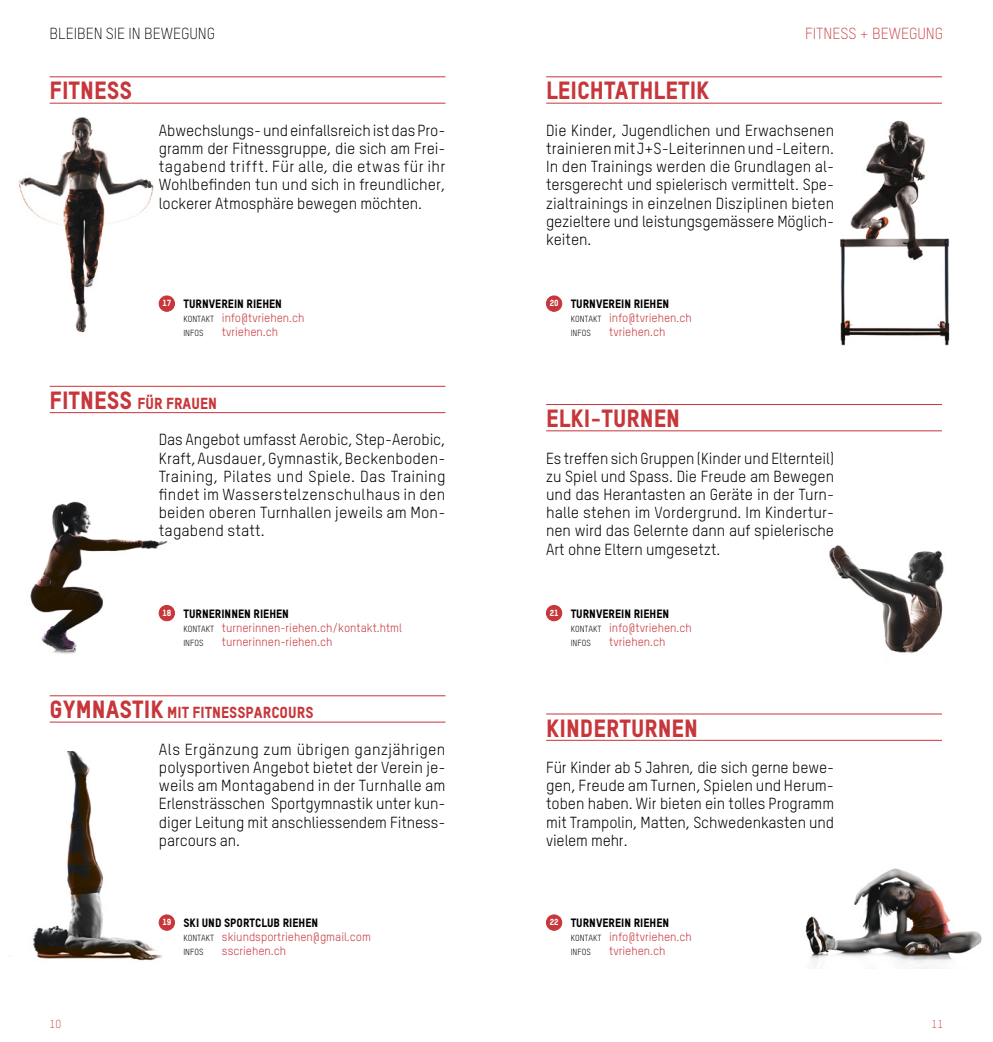
<style>
.page{position:relative;width:993px;height:1042px;background:#fff}
.page>*{position:absolute;margin:0;border:0;box-sizing:border-box;transform-origin:0 0}
.titel{font:24.5px "TSTAR Headline";color:#c7363a}
.lauftext{font:15.75px/18.2px "TSTAR";letter-spacing:-.005em;color:#000;text-align:justify}
.titel-2{font:15.75px "TSTAR Headline";color:#c7363a}
.t1{font:300 15.75px "TSTAR";letter-spacing:-.005em;color:#000}
.t2{font:300 15.75px "TSTAR";letter-spacing:-.005em;color:#c7363a}
.adresse{font:11.9px "TSTAR";color:#c7363a}
.adresse-2{font:11.9px "TSTAR Headline";color:#000}
.t3{font:300 11.38px "TSTAR";color:#c7363a}
.adresse-3{font:8.75px "TSTAR";color:#000}
.adresse-4{font:8.75px "TSTAR Headline";letter-spacing:-.005em;color:#fff}
.s1{font-size:8.75px;color:#000}
.s2{font-size:24.5px}
</style>
<div class="page">
<img style="left:18px;top:117px;width:147px;height:216px">
<img style="left:30px;top:501px;width:145px;height:153px">
<img style="left:10px;top:751px;width:154px;height:210px">
<img style="left:840px;top:120px;width:110px;height:226px">
<img style="left:829px;top:545px;width:115px;height:108px">
<img style="left:805px;top:868px;width:177px;height:101px">
<div style="left:546px;top:915px;width:15px;height:15px;background:#c7363a;border-radius:50%"></div>
<div style="left:546px;top:914px;width:16px;height:16px;border:1px solid #c7363a;border-radius:50%"></div>
<div style="left:546px;top:605px;width:15px;height:16px;background:#c7363a;border-radius:50%"></div>
<div style="left:546px;top:605px;width:16px;height:16px;border:1px solid #c7363a;border-radius:50%"></div>
<div style="left:546px;top:296px;width:15px;height:15px;background:#c7363a;border-radius:50%"></div>
<div style="left:546px;top:296px;width:16px;height:16px;border:1px solid #c7363a;border-radius:50%"></div>
<div style="left:159px;top:915px;width:15px;height:15px;background:#c7363a;border-radius:50%"></div>
<div style="left:159px;top:914px;width:16px;height:16px;border:1px solid #c7363a;border-radius:50%"></div>
<div style="left:159px;top:605px;width:15px;height:16px;background:#c7363a;border-radius:50%"></div>
<div style="left:159px;top:605px;width:16px;height:16px;border:1px solid #c7363a;border-radius:50%"></div>
<div style="left:159px;top:296px;width:15px;height:15px;background:#c7363a;border-radius:50%"></div>
<div style="left:159px;top:296px;width:16px;height:16px;border:1px solid #c7363a;border-radius:50%"></div>
<hr style="left:546px;top:77px;width:395px;height:1px;background:#c7363a">
<hr style="left:546px;top:103px;width:395px;height:1px;background:#c7363a">
<hr style="left:546px;top:404px;width:395px;height:1px;background:#c7363a">
<hr style="left:546px;top:430px;width:395px;height:1px;background:#c7363a">
<hr style="left:546px;top:714px;width:395px;height:1px;background:#c7363a">
<hr style="left:546px;top:740px;width:395px;height:1px;background:#c7363a">
<hr style="left:50px;top:77px;width:395px;height:1px;background:#c7363a">
<hr style="left:50px;top:103px;width:395px;height:1px;background:#c7363a">
<hr style="left:50px;top:386px;width:395px;height:1px;background:#c7363a">
<hr style="left:50px;top:412px;width:395px;height:1px;background:#c7363a">
<hr style="left:50px;top:695px;width:395px;height:1px;background:#c7363a">
<hr style="left:50px;top:722px;width:395px;height:1px;background:#c7363a">
<p class="t1" style="left:50px;top:24px;width:167px">BLEIBEN SIE IN BEWEGUNG</p>
<p class="titel" style="left:50px;top:75px;width:84px">FITNESS</p>
<p class="lauftext" style="left:159px;top:121px;width:288px">Abwechslungs- und einfallsreich ist das Pro&shy;gramm der Fitnessgruppe, die sich am Frei&shy;tagabend trifft. Für alle, die etwas für ihr Wohlbefinden tun und sich in freundlicher, lockerer Atmosphäre bewegen möchten.</p>
<p class="adresse-4" style="left:162px;top:298px;width:10px">17</p>
<p class="adresse-2" style="left:183px;top:296px;width:100px">TURNVEREIN RIEHEN</p>
<p class="adresse" style="left:183px;top:311px;width:123px"><span class="s1">KONTAKT</span> info@tvriehen.ch</p>
<p class="adresse-3" style="left:183px;top:328px;width:22px">INFOS</p>
<p class="adresse" style="left:222px;top:325px;width:58px">tvriehen.ch</p>
<p class="titel-2" style="left:50px;top:393px;width:169px"><span class="s2">FITNESS</span> FÜR FRAUEN</p>
<p class="lauftext" style="left:159px;top:430px;width:288px">Das Angebot umfasst Aerobic, Step-Aerobic, Kraft, Ausdauer, Gymnastik, Beckenboden-Training, Pilates und Spiele. Das Training findet im Wasserstelzenschulhaus in den beiden oberen Turnhallen jeweils am Mon&shy;tagabend statt.</p>
<p class="adresse-4" style="left:162px;top:607px;width:11px">18</p>
<p class="adresse-2" style="left:183px;top:606px;width:107px">TURNERINNEN RIEHEN</p>
<p class="adresse" style="left:183px;top:620px;width:220px"><span class="s1">KONTAKT</span> turnerinnen-riehen.ch/kontakt.html</p>
<p class="adresse-3" style="left:183px;top:637px;width:22px">INFOS</p>
<p class="adresse" style="left:222px;top:634px;width:112px">turnerinnen-riehen.ch</p>
<p class="titel-2" style="left:50px;top:703px;width:265px"><span class="s2">GYMNASTIK</span> MIT FITNESSPARCOURS</p>
<p class="lauftext" style="left:159px;top:740px;width:288px">Als Ergänzung zum übrigen ganzjährigen polysportiven Angebot bietet der Verein je&shy;weils am Montagabend in der Turnhalle am Erlensträsschen Sportgymnastik unter kun&shy;diger Leitung mit anschliessendem Fitness&shy;parcours an.</p>
<p class="adresse-4" style="left:162px;top:917px;width:11px">19</p>
<p class="adresse-2" style="left:183px;top:915px;width:136px">SKI UND SPORTCLUB RIEHEN</p>
<p class="adresse" style="left:183px;top:929px;width:189px"><span class="s1">KONTAKT</span> skiundsportriehen@gmail.com</p>
<p class="adresse-3" style="left:183px;top:946px;width:22px">INFOS</p>
<p class="adresse" style="left:222px;top:943px;width:66px">sscriehen.ch</p>
<p class="t2" style="left:804px;top:24px;width:140px">FITNESS + BEWEGUNG</p>
<p class="titel" style="left:546px;top:75px;width:165px">LEICHTATHLETIK</p>
<p class="lauftext" style="left:546px;top:121px;width:289px">Die Kinder, Jugendlichen und Erwachsenen trainieren mit J+S-Leiterinnen und -Leitern.<br>In den Trainings werden die Grundlagen al&shy;tersgerecht und spielerisch vermittelt. Spe&shy;zialtrainings in einzelnen Disziplinen bieten gezieltere und leistungsgemässere Möglich&shy;keiten.</p>
<p class="adresse-4" style="left:549px;top:298px;width:10px">20</p>
<p class="adresse-2" style="left:570px;top:296px;width:100px">TURNVEREIN RIEHEN</p>
<p class="adresse" style="left:570px;top:311px;width:123px"><span class="s1">KONTAKT</span> info@tvriehen.ch</p>
<p class="adresse-3" style="left:570px;top:328px;width:22px">INFOS</p>
<p class="adresse" style="left:609px;top:325px;width:58px">tvriehen.ch</p>
<p class="titel" style="left:546px;top:403px;width:135px">ELKI-TURNEN</p>
<p class="lauftext" style="left:546px;top:449px;width:289px">Es treffen sich Gruppen (Kinder und Elternteil) zu Spiel und Spass. Die Freude am Bewegen und das Herantasten an Geräte in der Turn&shy;halle stehen im Vordergrund. Im Kindertur&shy;nen wird das Gelernte dann auf spielerische Art ohne Eltern umgesetzt.</p>
<p class="adresse-4" style="left:549px;top:607px;width:10px">21</p>
<p class="adresse-2" style="left:570px;top:606px;width:100px">TURNVEREIN RIEHEN</p>
<p class="adresse" style="left:570px;top:620px;width:123px"><span class="s1">KONTAKT</span> info@tvriehen.ch</p>
<p class="adresse-3" style="left:570px;top:637px;width:22px">INFOS</p>
<p class="adresse" style="left:609px;top:634px;width:58px">tvriehen.ch</p>
<p class="titel" style="left:546px;top:712px;width:153px">KINDERTURNEN</p>
<p class="lauftext" style="left:546px;top:758px;width:289px">Für Kinder ab 5 Jahren, die sich gerne bewe&shy;gen, Freude am Turnen, Spielen und Herum&shy;toben haben. Wir bieten ein tolles Programm mit Trampolin, Matten, Schwedenkasten und vielem mehr.</p>
<p class="adresse-4" style="left:549px;top:917px;width:10px">22</p>
<p class="adresse-2" style="left:570px;top:915px;width:100px">TURNVEREIN RIEHEN</p>
<p class="adresse" style="left:570px;top:929px;width:123px"><span class="s1">KONTAKT</span> info@tvriehen.ch</p>
<p class="adresse-3" style="left:570px;top:946px;width:22px">INFOS</p>
<p class="adresse" style="left:609px;top:943px;width:58px">tvriehen.ch</p>
<p class="t3" style="left:50px;top:1017px;width:13px">10</p>
<p class="t3" style="left:931px;top:1017px;width:13px">11</p>
</div>
